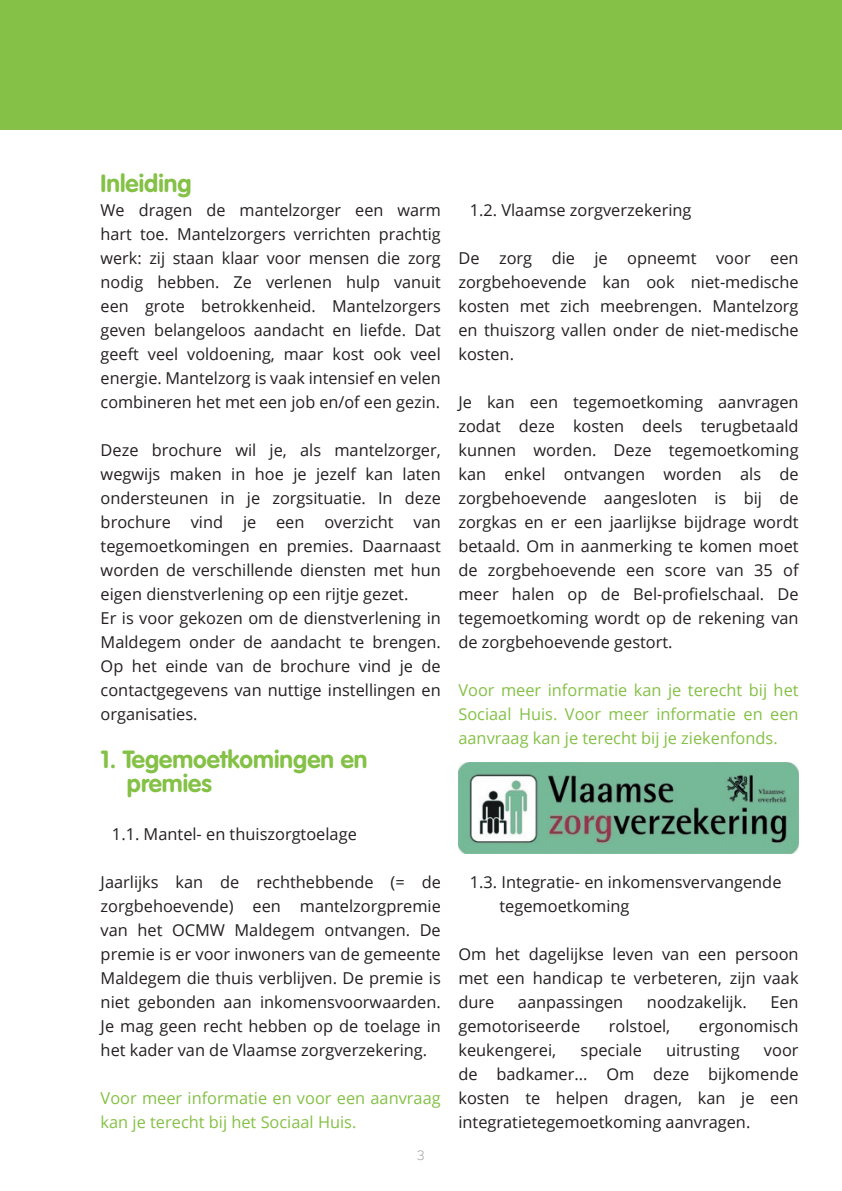
<style>
.page{position:relative;width:842px;height:1191px;background:#fff}
.page>*{position:absolute;margin:0;border:0;box-sizing:border-box;transform-origin:0 0}
.t1{font:700 24.6px/24px "VAG Rounded";color:#84c146}
.t2{font:16.4px/24px "Open Sans";color:#231f20;text-align:justify}
.t3{font:16.4px/24px "Open Sans";color:#84c146}
.t4{font:100 14px "Proxima Nova";color:#6c6d70}
</style>
<div class="page">
<div style="left:0;top:0;width:842px;height:129px;background:#84c146"></div>
<img style="left:458px;top:763px;width:341px;height:91px">
<h1 class="t1" style="left:101px;top:171px;width:92px">Inleiding</h1>
<p class="t2" style="left:101px;top:198px;width:342px">We dragen de mantelzorger een warm hart toe. Mantelzorgers verrichten prachtig werk: zij staan klaar voor mensen die zorg nodig hebben. Ze verlenen hulp vanuit een grote betrokkenheid. Mantelzorgers geven belangeloos aandacht en liefde. Dat geeft veel voldoening, maar kost ook veel energie. Mantelzorg is vaak intensief en velen combineren het met een job en/of een gezin.</p>
<p class="t2" style="left:101px;top:438px;width:342px;text-align:left">Deze brochure wil je, als mantelzorger, wegwijs maken in hoe je jezelf kan laten ondersteunen in je zorgsituatie. In deze brochure vind je een overzicht van tegemoetkomingen en premies. Daarnaast worden de verschillende diensten met hun eigen dienstverlening op een rijtje gezet.<br>Er is voor gekozen om de dienstverlening in Maldegem onder de aandacht te brengen.<br>Op het einde van de brochure vind je de contactgegevens van nuttige instellingen en organisaties.</p>
<h1 class="t1" style="left:127px;top:747px;width:242px;text-indent:-26px">1. Tegemoetkomingen en premies</h1>
<p class="t2" style="left:112px;top:822px;width:246px">1.1. Mantel- en thuiszorgtoelage</p>
<p class="t2" style="left:101px;top:870px;width:342px">Jaarlijks kan de rechthebbende (= de zorgbehoevende) een mantelzorgpremie van het OCMW Maldegem ontvangen. De premie is er voor inwoners van de gemeente Maldegem die thuis verblijven. De premie is niet gebonden aan inkomensvoorwaarden.<br>Je mag geen recht hebben op de toelage in het kader van de Vlaamse zorgverzekering.</p>
<p class="t3" style="left:101px;top:1086px;width:342px">Voor meer informatie en voor een aanvraag kan je terecht bij het Sociaal Huis.</p>
<p class="t4" style="left:417px;top:1147px;width:9px">3</p>
<p class="t2" style="left:470px;top:198px;width:223px">1.2. Vlaamse zorgverzekering</p>
<p class="t2" style="left:458px;top:246px;width:342px">De zorg die je opneemt voor een zorgbehoevende kan ook niet-medische kosten met zich meebrengen. Mantelzorg en thuiszorg vallen onder de niet-medische kosten.</p>
<p class="t2" style="left:458px;top:390px;width:342px">Je kan een tegemoetkoming aanvragen zodat deze kosten deels terugbetaald kunnen worden. Deze tegemoetkoming kan enkel ontvangen worden als de zorgbehoevende aangesloten is bij de zorgkas en er een jaarlijkse bijdrage wordt betaald. Om in aanmerking te komen moet de zorgbehoevende een score van 35 of meer halen op de Bel-profielschaal. De tegemoetkoming wordt op de rekening van de zorgbehoevende gestort.</p>
<p class="t3" style="left:458px;top:678px;width:342px;text-align:justify">Voor meer informatie kan je terecht bij het Sociaal Huis. Voor meer informatie en een aanvraag kan je terecht bij je ziekenfonds.</p>
<p class="t2" style="left:499px;top:870px;width:283px;text-indent:-30px">1.3. Integratie- en inkomensvervangende tegemoetkoming</p>
<p class="t2" style="left:458px;top:942px;width:342px">Om het dagelijkse leven van een persoon met een handicap te verbeteren, zijn vaak dure</p>
<p class="t2" style="left:518px;top:990px;width:107px">aanpassingen</p>
<p class="t2" style="left:647px;top:990px;width:101px">noodzakelijk.</p>
<p class="t2" style="left:770px;top:990px;width:30px">Een</p>
<p class="t2" style="left:458px;top:1014px;width:123px">gemotoriseerde</p>
<p class="t2" style="left:609px;top:1014px;width:63px">rolstoel,</p>
<p class="t2" style="left:699px;top:1014px;width:101px">ergonomisch</p>
<p class="t2" style="left:458px;top:1038px;width:99px">keukengerei,</p>
<p class="t2" style="left:580px;top:1038px;width:63px">speciale</p>
<p class="t2" style="left:666px;top:1038px;width:75px">uitrusting</p>
<p class="t2" style="left:458px;top:1038px;width:342px;text-indent:306px">voor de badkamer... Om deze bijkomende kosten te helpen dragen, kan je een integratietegemoetkoming aanvragen.</p>
</div>
